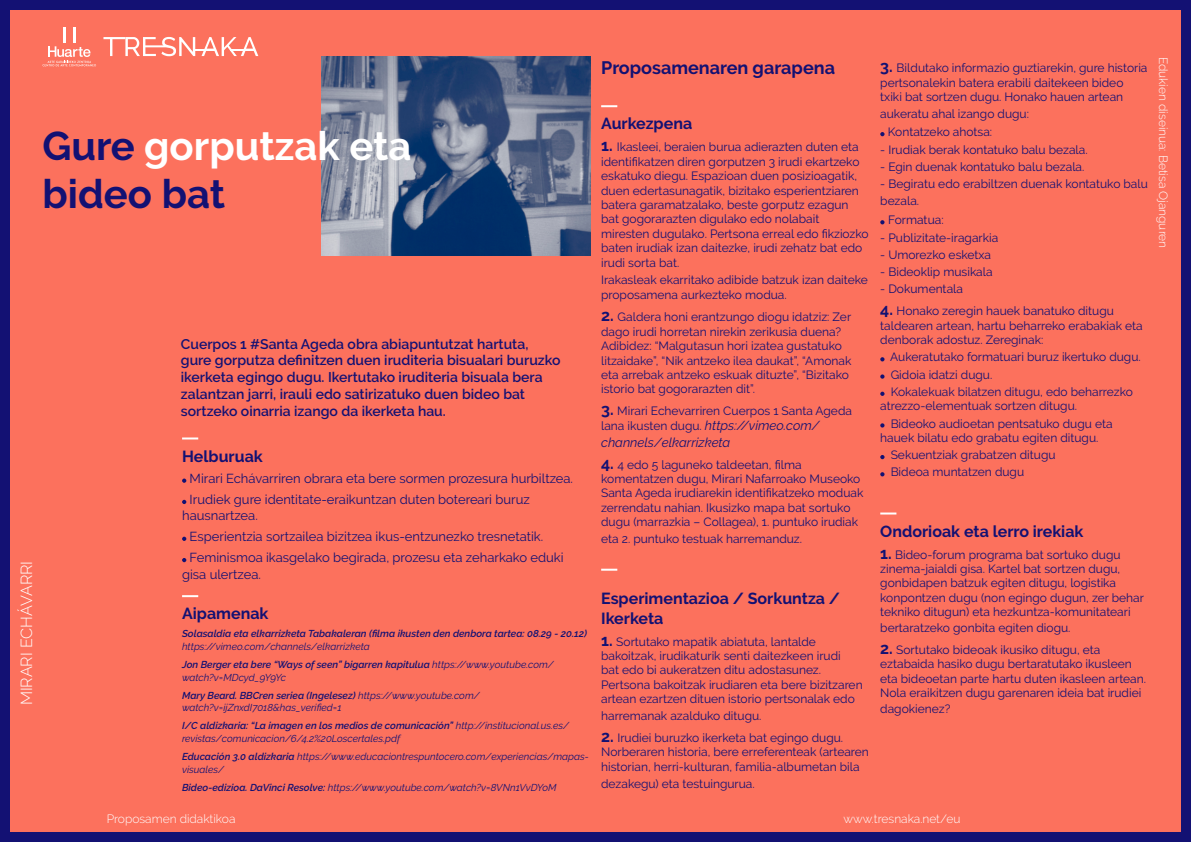
<style>
.page{position:relative;width:1191px;height:842px;background:#fff}
.page>*{position:absolute;margin:0;border:0;box-sizing:border-box;transform-origin:0 0}
.t1{font:700 40px/48px "Raleway";color:#131173}
.t2{font:700 18px "Raleway";color:#131173}
.t3{font:700 16px/19.2px "Raleway";color:#131173}
.t4{font:300 16px "Raleway";color:#fff}
.t5{font:600 14px/16.8px "Raleway";color:#131173}
.t6{font:13px/21.3px "Raleway";color:#131173}
.t7{font:italic 13px/16.8px "Raleway";color:#131173}
.t8{font:12px/14.4px "Raleway";color:#131173}
.t9{font:300 12px "Raleway";color:#fff}
.t10{font:italic 10px/18.2px "Raleway";color:#131173}
.t11{font:italic 600 10px "Raleway";color:#131173}
.s1{color:#fff}
.s2{font-weight:600}
.s3{font-weight:700;font-size:16px}
.s4{font-style:normal;font-size:12px}
</style>
<div class="page">
<div style="left:0;top:0;width:1191px;height:842px;background:#fc715d;border:10px solid #131173"></div>
<svg style="left:103px;top:37px;width:155px;height:19px"></svg>
<svg style="left:43px;top:46px;width:53px;height:20px"></svg>
<hr style="left:63px;top:27px;width:3px;height:15px;background:#fff">
<hr style="left:73px;top:27px;width:3px;height:15px;background:#fff">
<svg style="left:601px;top:105px;width:16px;height:2px"></svg>
<svg style="left:880px;top:132px;width:4px;height:4px"></svg>
<svg style="left:880px;top:220px;width:4px;height:4px"></svg>
<svg style="left:880px;top:357px;width:4px;height:4px"></svg>
<svg style="left:880px;top:374px;width:4px;height:5px"></svg>
<svg style="left:880px;top:392px;width:4px;height:4px"></svg>
<svg style="left:880px;top:423px;width:4px;height:5px"></svg>
<svg style="left:880px;top:455px;width:4px;height:4px"></svg>
<svg style="left:880px;top:472px;width:4px;height:4px"></svg>
<svg style="left:880px;top:512px;width:16px;height:2px"></svg>
<svg style="left:182px;top:437px;width:16px;height:2px"></svg>
<svg style="left:182px;top:478px;width:4px;height:5px"></svg>
<svg style="left:182px;top:500px;width:4px;height:4px"></svg>
<svg style="left:182px;top:537px;width:4px;height:4px"></svg>
<svg style="left:182px;top:558px;width:4px;height:4px"></svg>
<svg style="left:182px;top:595px;width:16px;height:2px"></svg>
<img style="left:322px;top:57px;width:268px;height:199px">
<svg style="left:601px;top:569px;width:16px;height:2px"></svg>
<h3 class="t4" style="left:17px;top:705px;width:146px;rotate:-90deg">MIRARI ECHÁVARRI</h3>
<h1 class="t1" style="left:43px;top:122px;width:370px">Gure <span class="s1">gorputzak eta </span>bideo bat</h1>
<p class="t5" style="left:181px;top:335px;width:381px">Cuerpos 1 #Santa Ageda obra abiapuntutzat hartuta, gure gorputza definitzen duen iruditeria bisualari buruzko ikerketa egingo dugu. Ikertutako iruditeria bisuala bera zalantzan jarri, irauli edo satirizatuko duen bideo bat sortzeko oinarria izango da ikerketa hau.</p>
<h3 class="t3" style="left:182px;top:446px;width:82px">Helburuak</h3>
<p class="t6" style="left:190px;top:467px;width:385px">Mirari Echávarriren obrara eta bere sormen prozesura hurbiltzea.<br>Irudiek gure identitate-eraikuntzan duten botereari buruz</p>
<p class="t6" style="left:190px;top:504px;width:375px;text-indent:-8px">hausnartzea.<br>Esperientzia sortzailea bizitzea ikus-entzunezko tresnetatik.<br>Feminismoa ikasgelako begirada, prozesu eta zeharkako eduki</p>
<p class="t6" style="left:182px;top:564px;width:80px">gisa ulertzea.</p>
<h3 class="t3" style="left:182px;top:604px;width:88px">Aipamenak</h3>
<p class="t11" style="left:182px;top:628px;width:406px">Solasaldia eta elkarrizketa Tabakaleran (filma ikusten den denbora tartea: 08.29 - 20.12)</p>
<p class="t10" style="left:182px;top:637px;width:373px">https://vimeo.com/channels/elkarrizketa<br><span class="s2">Jon Berger eta bere “Ways of seen” bigarren kapitulua</span> https://www.youtube.com/</p>
<p class="t10" style="left:182px;top:668px;width:299px">watch?v=MDcyd_9Y9Yc<br><span class="s2">Mary Beard. BBCren seriea (Ingelesez)</span> https://www.youtube.com/</p>
<p class="t10" style="left:182px;top:698px;width:388px">watch?v=ijZnxdI7018&amp;has_verified=1<br><span class="s2">I/C aldizkaria: “La imagen en los medios de comunicación”</span> http://institucional.us.es/</p>
<p class="t10" style="left:182px;top:729px;width:408px">revistas/comunicacion/6/4.2%20Loscertales.pdf<br><span class="s2">Educación 3.0 aldizkaria</span> https://www.educaciontrespuntocero.com/experiencias/mapas-</p>
<p class="t10" style="left:182px;top:760px;width:376px">visuales/<br><span class="s2">Bideo-edizioa. DaVinci Resolve:</span> https://www.youtube.com/watch?v=8VNn1VvDYoM</p>
<h2 class="t2" style="left:601px;top:57px;width:235px">Proposamenaren garapena</h2>
<h3 class="t3" style="left:601px;top:114px;width:93px">Aurkezpena</h3>
<p class="t8" style="left:601px;top:140px;width:269px"><span class="s3">1.</span> Ikasleei, beraien burua adierazten duten eta identifikatzen diren gorputzen 3 irudi ekartzeko eskatuko diegu. Espazioan duen posizioagatik, duen edertasunagatik, bizitako esperientziaren batera garamatzalako, beste gorputz ezagun bat gogorarazten digulako edo nolabait miresten dugulako. Pertsona erreal edo fikziozko baten irudiak izan daitezke, irudi zehatz bat edo irudi sorta bat.</p>
<p class="t8" style="left:601px;top:272px;width:268px;line-height:15.6px">Irakasleak ekarritako adibide batzuk izan daiteke proposamena aurkezteko modua.</p>
<p class="t8" style="left:601px;top:310px;width:252px"><span class="s3">2.</span> Galdera honi erantzungo diogu idatziz: Zer dago irudi horretan nirekin zerikusia duena?<br>Adibidez: “Malgutasun hori izatea gustatuko litzaidake”, “Nik antzeko ilea daukat”, “Amonak eta arrebak antzeko eskuak dituzte”, “Bizitako istorio bat gogorarazten dit”.</p>
<p class="t8" style="left:601px;top:404px;width:252px"><span class="s3">3.</span> Mirari Echevarriren Cuerpos 1 Santa Ageda</p>
<p class="t7" style="left:601px;top:417px;width:220px"><span class="s4">lana ikusten dugu.</span> https://vimeo.com/ channels/elkarrizketa</p>
<p class="t8" style="left:601px;top:457px;width:264px"><span class="s3">4.</span> 4 edo 5 laguneko taldeetan, filma komentatzen dugu, Mirari Nafarroako Museoko Santa Ageda irudiarekin identifikatzeko moduak zerrendatu nahian. Ikusizko mapa bat sortuko dugu (marrazkia – Collagea), 1. puntuko irudiak</p>
<p class="t8" style="left:601px;top:532px;width:202px">eta 2. puntuko testuak harremanduz.</p>
<h3 class="t3" style="left:601px;top:589px;width:240px">Esperimentazioa / Sorkuntza /<br>Ikerketa</h3>
<p class="t8" style="left:601px;top:634px;width:263px"><span class="s3">1.</span> Sortutako mapatik abiatuta, lantalde bakoitzak, irudikaturik senti daitezkeen irudi<br>bat edo bi aukeratzen ditu adostasunez.<br>Pertsona bakoitzak irudiaren eta bere bizitzaren artean ezartzen dituen istorio pertsonalak edo</p>
<p class="t8" style="left:601px;top:708px;width:162px">harremanak azalduko ditugu.</p>
<p class="t8" style="left:601px;top:731px;width:269px"><span class="s3">2.</span> Irudiei buruzko ikerketa bat egingo dugu.<br>Norberaren historia, bere erreferenteak (artearen historian, herri-kulturan, familia-albumetan bila</p>
<p class="t8" style="left:601px;top:776px;width:155px">dezakegu) eta testuingurua.</p>
<p class="t8" style="left:880px;top:61px;width:269px"><span class="s3">3.</span> Bildutako informazio guztiarekin, gure historia pertsonalekin batera erabili daitekeen bideo txiki bat sortzen dugu. Honako hauen artean</p>
<p class="t8" style="left:888px;top:104px;width:143px;line-height:18.4px;text-indent:-8px">aukeratu ahal izango dugu:<br>Kontatzeko ahotsa:</p>
<p class="t8" style="left:880px;top:142px;width:209px">- Irudiak berak kontatuko balu bezala.</p>
<p class="t8" style="left:880px;top:159px;width:206px">- Egin duenak kontatuko balu bezala.</p>
<p class="t8" style="left:880px;top:175px;width:269px;line-height:16.8px">- Begiratu edo erabiltzen duenak kontatuko balu bezala.</p>
<p class="t8" style="left:888px;top:213px;width:57px">Formatua:</p>
<p class="t8" style="left:880px;top:230px;width:119px">- Publizitate-iragarkia</p>
<p class="t8" style="left:880px;top:247px;width:112px">- Umorezko esketxa</p>
<p class="t8" style="left:880px;top:265px;width:114px">- Bideoklip musikala</p>
<p class="t8" style="left:880px;top:282px;width:84px">- Dokumentala</p>
<p class="t8" style="left:880px;top:304px;width:264px"><span class="s3">4.</span> Honako zeregin hauek banatuko ditugu taldearen artean, hartu beharreko erabakiak eta denborak adostuz. Zereginak:</p>
<p class="t8" style="left:890px;top:349px;width:252px;line-height:17.2px">Aukeratutako formatuari buruz ikertuko dugu.<br>Gidoia idatzi dugu.<br>Kokalekuak bilatzen ditugu, edo beharrezko</p>
<p class="t8" style="left:890px;top:397px;width:223px;line-height:17.2px;text-indent:-10px">atrezzo-elementuak sortzen ditugu.<br>Bideoko audioetan pentsatuko dugu eta</p>
<p class="t8" style="left:890px;top:429px;width:209px;line-height:17.2px;text-indent:-10px">hauek bilatu edo grabatu egiten ditugu.<br>Sekuentziak grabatzen ditugu<br>Bideoa muntatzen dugu</p>
<h3 class="t3" style="left:880px;top:521px;width:205px">Ondorioak eta lerro irekiak</h3>
<p class="t8" style="left:880px;top:547px;width:265px"><span class="s3">1.</span> Bideo-forum programa bat sortuko dugu zinema-jaialdi gisa. Kartel bat sortzen dugu, gonbidapen batzuk egiten ditugu, logistika konpontzen dugu (non egingo dugun, zer behar tekniko ditugun) eta hezkuntza-komunitateari</p>
<p class="t8" style="left:880px;top:620px;width:192px">bertaratzeko gonbita egiten diogu.</p>
<p class="t8" style="left:880px;top:642px;width:267px"><span class="s3">2.</span> Sortutako bideoak ikusiko ditugu, eta eztabaida hasiko dugu bertaratutako ikusleen eta bideoetan parte hartu duten ikasleen artean.<br>Nola eraikitzen dugu garenaren ideia bat irudiei</p>
<p class="t8" style="left:880px;top:701px;width:72px">dagokienez?</p>
<p class="t9" style="left:107px;top:811px;width:130px">Proposamen didaktikoa</p>
<p class="t9" style="left:843px;top:811px;width:119px">www.tresnaka.net/eu</p>
<p class="t9" style="left:1170px;top:57px;width:193px;rotate:90deg">Edukien diseinua: Betisa Ojanguren</p>
</div>
